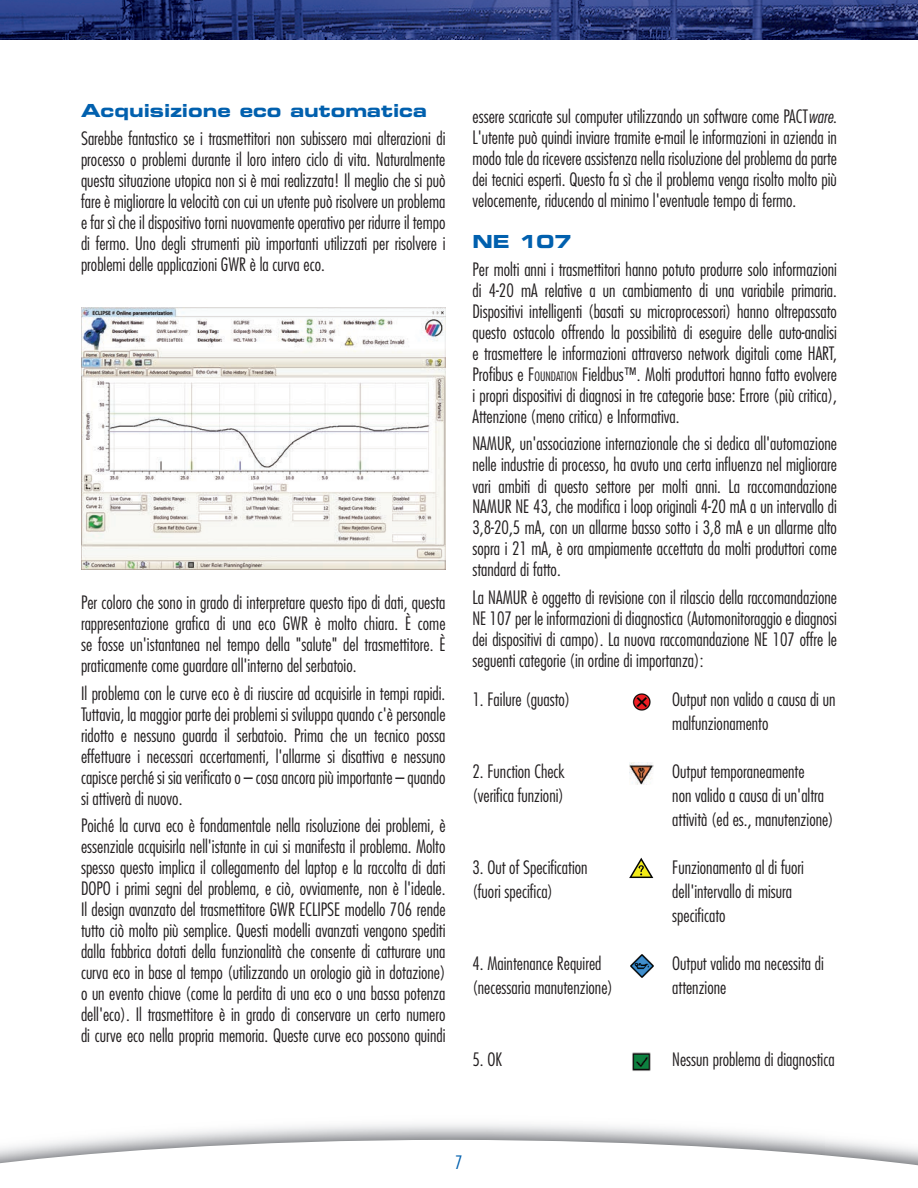
<style>
.page{position:relative;width:918px;height:1188px;background:#fff}
.page>*{position:absolute;margin:0;border:0;box-sizing:border-box;transform-origin:0 0}
.t1{font:300 condensed 18px/21px "Futura";color:#231f20;text-align:justify}
.t2{font:18px "Eurostile Bold Extended Two";color:#0160ae}
.t3{font:300 condensed 18px "Futura";color:#0160ae}
.s1{font-style:italic}
.s2{font-style:inherit}
.s3{font-size:12.6px}
</style>
<div class="page">
<svg style="left:0;top:1140px;width:918px;height:26px"></svg>
<img style="left:0;top:0;width:918px;height:40px">
<img style="left:632px;top:693px;width:19px;height:18px">
<img style="left:630px;top:763px;width:23px;height:22px">
<img style="left:630px;top:954px;width:23px;height:23px">
<img style="left:632px;top:1052px;width:19px;height:19px">
<img style="left:630px;top:857px;width:23px;height:22px">
<img style="left:81px;top:308px;width:365px;height:261px">
<p class="t2" style="left:81px;top:98px;width:347px">Acquisizione eco automatica</p>
<p class="t1" style="left:81px;top:128px;width:366px">Sarebbe fantastico se i trasmettitori non subissero mai alterazioni di processo o problemi durante il loro intero ciclo di vita. Naturalmente questa situazione utopica non si è mai realizzata! Il meglio che si può fare è migliorare la velocità con cui un utente può risolvere un problema e far sì che il dispositivo torni nuovamente operativo per ridurre il tempo di fermo. Uno degli strumenti più importanti utilizzati per risolvere i problemi delle applicazioni GWR è la curva eco.</p>
<p class="t1" style="left:81px;top:591px;width:366px">Per coloro che sono in grado di interpretare questo tipo di dati, questa rappresentazione grafica di una eco GWR è molto chiara. È come se fosse un'istantanea nel tempo della "salute" del trasmettitore. È praticamente come guardare all'interno del serbatoio.</p>
<p class="t1" style="left:81px;top:682px;width:366px">Il problema con le curve eco è di riuscire ad acquisirle in tempi rapidi.<br>Tuttavia, la maggior parte dei problemi si sviluppa quando c'è personale ridotto e nessuno guarda il serbatoio. Prima che un tecnico possa effettuare i necessari accertamenti, l'allarme si disattiva e nessuno capisce perché si sia verificato o – cosa ancora più importante – quando si attiverà di nuovo.</p>
<p class="t1" style="left:81px;top:815px;width:366px">Poiché la curva eco è fondamentale nella risoluzione dei problemi, è essenziale acquisirla nell'istante in cui si manifesta il problema. Molto spesso questo implica il collegamento del laptop e la raccolta di dati DOPO i primi segni del problema, e ciò, ovviamente, non è l'ideale.<br>Il design avanzato del trasmettitore GWR ECLIPSE modello 706 rende tutto ciò molto più semplice. Questi modelli avanzati vengono spediti dalla fabbrica dotati della funzionalità che consente di catturare una curva eco in base al tempo (utilizzando un orologio già in dotazione) o un evento chiave (come la perdita di una eco o una bassa potenza dell'eco). Il trasmettitore è in grado di conservare un certo numero di curve eco nella propria memoria. Queste curve eco possono quindi</p>
<p class="t1" style="left:472px;top:105px;width:366px">essere scaricate sul computer utilizzando un software come PACT<span class="s1">ware</span>.<br>L'utente può quindi inviare tramite e-mail le informazioni in azienda in modo tale da ricevere assistenza nella risoluzione del problema da parte dei tecnici esperti. Questo fa sì che il problema venga risolto molto più velocemente, riducendo al minimo l'eventuale tempo di fermo.</p>
<p class="t2" style="left:472px;top:229px;width:101px">NE 107</p>
<p class="t1" style="left:472px;top:258px;width:366px">Per molti anni i trasmettitori hanno potuto produrre solo informazioni di 4-20 mA relative a un cambiamento di una variabile primaria.<br>Dispositivi intelligenti (basati su microprocessori) hanno oltrepassato questo ostacolo offrendo la possibilità di eseguire delle auto-analisi e trasmettere le informazioni attraverso network digitali come HART, Profibus e <span class="s2">F</span><span class="s3">OUNDATION</span> Fieldbus™. Molti produttori hanno fatto evolvere i propri dispositivi di diagnosi in tre categorie base: Errore (più critica), Attenzione (meno critica) e Informativa.</p>
<p class="t1" style="left:472px;top:433px;width:366px">NAMUR, un'associazione internazionale che si dedica all'automazione nelle industrie di processo, ha avuto una certa influenza nel migliorare vari ambiti di questo settore per molti anni. La raccomandazione NAMUR NE 43, che modifica i loop originali 4-20 mA a un intervallo di 3,8-20,5 mA, con un allarme basso sotto i 3,8 mA e un allarme alto sopra i 21 mA, è ora ampiamente accettata da molti produttori come standard di fatto.</p>
<p class="t1" style="left:472px;top:587px;width:366px">La NAMUR è oggetto di revisione con il rilascio della raccomandazione NE 107 per le informazioni di diagnostica (Automonitoraggio e diagnosi dei dispositivi di campo). La nuova raccomandazione NE 107 offre le seguenti categorie (in ordine di importanza):</p>
<p class="t1" style="left:472px;top:688px;width:99px">1. Failure (guasto)</p>
<p class="t1" style="left:672px;top:687px;width:165px;line-height:24px">Output non valido a causa di un malfunzionamento</p>
<p class="t1" style="left:672px;top:759px;width:163px;line-height:24px;text-align:left">Output temporaneamente<br>non valido a causa di un'altra attività (ed es., manutenzione)</p>
<p class="t1" style="left:672px;top:855px;width:133px;line-height:24px;text-align:left">Funzionamento al di fuori dell'intervallo di misura specificato</p>
<p class="t1" style="left:672px;top:951px;width:153px;line-height:24px">Output valido ma necessita di attenzione</p>
<p class="t1" style="left:472px;top:760px;width:94px">2. Function Check</p>
<p class="t1" style="left:472px;top:784px;width:93px">(verifica funzioni)</p>
<p class="t1" style="left:472px;top:856px;width:117px">3. Out of Specification</p>
<p class="t1" style="left:472px;top:880px;width:82px">(fuori specifica)</p>
<p class="t1" style="left:472px;top:952px;width:131px">4. Maintenance Required</p>
<p class="t1" style="left:472px;top:976px;width:142px">(necessaria manutenzione)</p>
<p class="t1" style="left:472px;top:1048px;width:31px">5. OK</p>
<p class="t1" style="left:672px;top:1048px;width:164px">Nessun problema di diagnostica</p>
<p class="t3" style="left:455px;top:1151px;width:9px">7</p>
</div>
